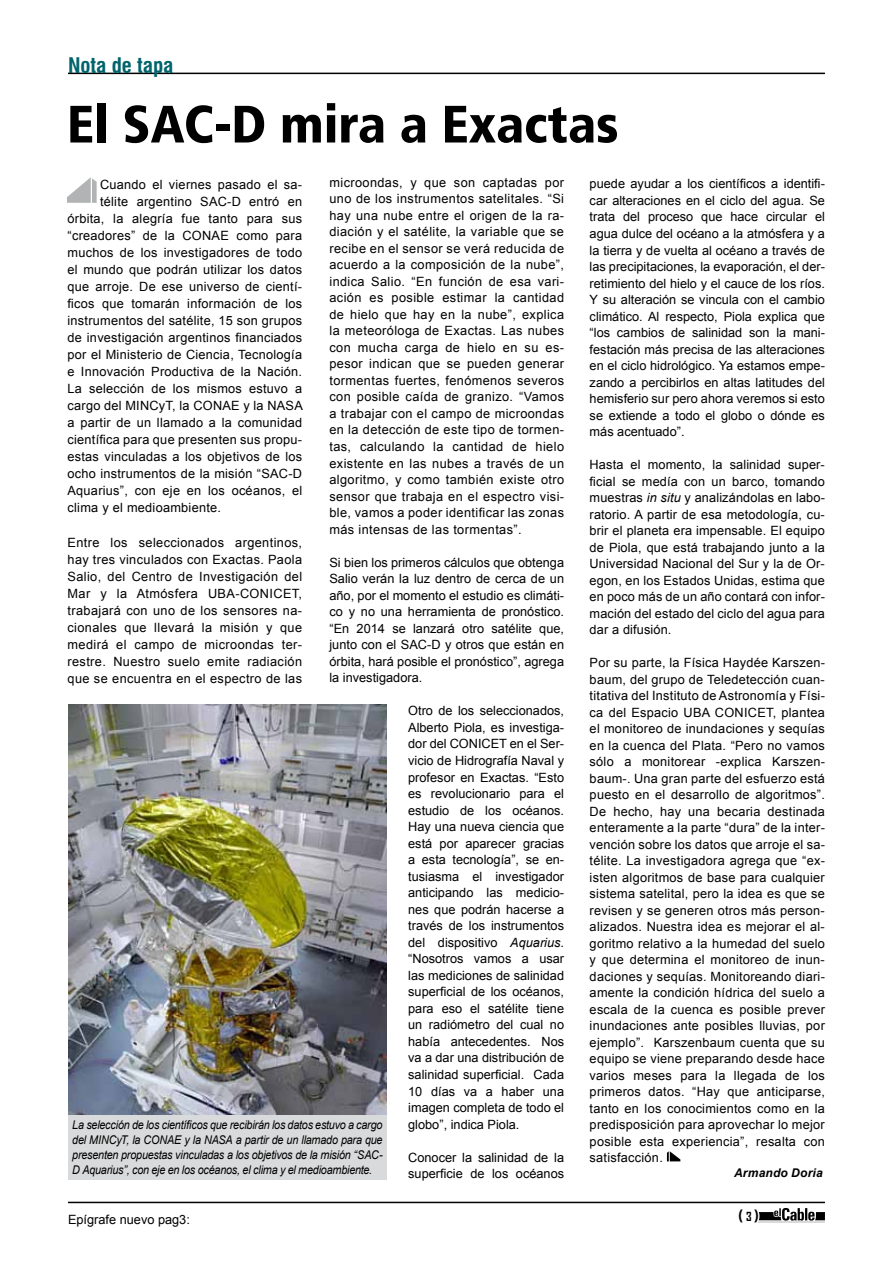
<style>
.page{position:relative;width:893px;height:1263px;background:#fff}
.page>*{position:absolute;margin:0;border:0;box-sizing:border-box;transform-origin:0 0}
.t1{font:900 condensed 52.5px "Frutiger";color:#000}
.t2{font:700 condensed 21px "Swiss 721 BT";color:#00646c}
.t3{font:700 15px "Agency FB";color:#000}
.t4{font:12.75px/16.5px "Arial";letter-spacing:.02em;color:#000;text-align:justify}
.t5{font:12.75px/16.5px "Arial";color:#000}
.t6{font:italic 12px/15px "Arial";letter-spacing:-.02em;color:#000;text-align:justify;scale:.9 1}
.t7{font:italic 700 12px "Arial";letter-spacing:.015em;color:#000}
.s1{font-style:italic}
.s2{font-size:12px}
</style>
<div class="page">
<hr style="left:68px;top:1202px;width:757px;height:1px;background:#000">
<hr style="left:68px;top:73px;width:757px;height:1px;background:#000">
<svg style="left:736px;top:1201px;width:89px;height:22px"></svg>
<svg style="left:67px;top:177px;width:30px;height:26px"></svg>
<img style="left:68px;top:705px;width:319px;height:410px">
<div style="left:68px;top:1115px;width:319px;height:65px;background:#d9dadb"></div>
<svg style="left:667px;top:1151px;width:13px;height:11px"></svg>
<h2 class="t2" style="left:68px;top:52px;width:107px">Nota de tapa</h2>
<h1 class="t1" style="left:67px;top:93px;width:553px">El SAC-D mira a Exactas</h1>
<p class="t4" style="left:590px;top:176px;width:237px">puede ayudar a los científicos a identifi&shy;car alteraciones en el ciclo del agua. Se trata del proceso que hace circular el agua dulce del océano a la atmósfera y a la tierra y de vuelta al océano a través de las precipitaciones, la evaporación, el der&shy;retimiento del hielo y el cauce de los ríos.<br>Y su alteración se vincula con el cambio climático. Al respecto, Piola explica que “los cambios de salinidad son la mani&shy;festación más precisa de las alteraciones en el ciclo hidrológico. Ya estamos empe&shy;zando a percibirlos en altas latitudes del hemisferio sur pero ahora veremos si esto se extiende a todo el globo o dónde es más acentuado”.</p>
<p class="t4" style="left:590px;top:456px;width:237px">Hasta el momento, la salinidad super&shy;ficial se medía con un barco, tomando muestras <span class="s1">in situ</span> y analizándolas en labo&shy;ratorio. A partir de esa metodología, cu&shy;brir el planeta era impensable. El equipo de Piola, que está trabajando junto a la Universidad Nacional del Sur y la de Or&shy;egon, en los Estados Unidas, estima que en poco más de un año contará con infor&shy;mación del estado del ciclo del agua para dar a difusión.</p>
<p class="t4" style="left:590px;top:654px;width:237px">Por su parte, la Física Haydée Karszen&shy;baum, del grupo de Teledetección cuan&shy;titativa del Instituto de Astronomía y Físi&shy;ca del Espacio UBA CONICET, plantea el monitoreo de inundaciones y sequías en la cuenca del Plata. “Pero no vamos sólo a monitorear -explica Karszen&shy;baum-. Una gran parte del esfuerzo está puesto en el desarrollo de algoritmos”.<br>De hecho, hay una becaria destinada enteramente a la parte “dura” de la inter&shy;vención sobre los datos que arroje el sa&shy;télite. La investigadora agrega que “ex&shy;isten algoritmos de base para cualquier sistema satelital, pero la idea es que se revisen y se generen otros más person&shy;alizados. Nuestra idea es mejorar el al&shy;goritmo relativo a la humedad del suelo y que determina el monitoreo de inun&shy;daciones y sequías. Monitoreando diari&shy;amente la condición hídrica del suelo a escala de la cuenca es posible prever inundaciones ante posibles lluvias, por ejemplo”. Karszenbaum cuenta que su equipo se viene preparando desde hace varios meses para la llegada de los primeros datos. “Hay que anticiparse, tanto en los conocimientos como en la predisposición para aprovechar lo mejor posible esta experiencia”, resalta con satisfacción.</p>
<p class="t4" style="left:329px;top:174px;width:236px">microondas, y que son captadas por uno de los instrumentos satelitales. “Si hay una nube entre el origen de la ra&shy;diación y el satélite, la variable que se recibe en el sensor se verá reducida de acuerdo a la composición de la nube”, indica Salio. “En función de esa vari&shy;ación es posible estimar la cantidad de hielo que hay en la nube”, explica la meteoróloga de Exactas. Las nubes con mucha carga de hielo en su es&shy;pesor indican que se pueden generar tormentas fuertes, fenómenos severos con posible caída de granizo. “Vamos a trabajar con el campo de microondas en la detección de este tipo de tormen&shy;tas, calculando la cantidad de hielo existente en las nubes a través de un algoritmo, y como también existe otro sensor que trabaja en el espectro visi&shy;ble, vamos a poder identificar las zonas más intensas de las tormentas”.</p>
<p class="t4" style="left:329px;top:554px;width:236px">Si bien los primeros cálculos que obtenga Salio verán la luz dentro de cerca de un año, por el momento el estudio es climáti&shy;co y no una herramienta de pronóstico. “En 2014 se lanzará otro satélite que, junto con el SAC-D y otros que están en órbita, hará posible el pronóstico”, agrega la investigadora.</p>
<p class="t4" style="left:408px;top:703px;width:157px">Otro de los seleccionados, Alberto Piola, es investiga&shy;dor del CONICET en el Ser&shy;vicio de Hidrografía Naval y profesor en Exactas. “Esto es revolucionario para el estudio de los océanos.<br>Hay una nueva ciencia que está por aparecer gracias a esta tecnología”, se en&shy;tusiasma el investigador anticipando las medicio&shy;nes que podrán hacerse a través de los instrumentos del dispositivo <span class="s1">Aquarius</span>. “Nosotros vamos a usar las mediciones de salinidad superficial de los océanos, para eso el satélite tiene un radiómetro del cual no había antecedentes. Nos va a dar una distribución de salinidad superficial. Cada 10 días va a haber una imagen completa de todo el globo”, indica Piola.</p>
<p class="t5" style="left:408px;top:1149px;width:157px">Conocer la salinidad de la superficie de los océanos</p>
<p class="t4" style="left:100px;top:176px;width:204px">Cuando el viernes pasado el sa-</p>
<p class="t4" style="left:100px;top:193px;width:204px">télite argentino SAC-D entró en</p>
<p class="t4" style="left:68px;top:210px;width:236px">órbita, la alegría fue tanto para sus</p>
<p class="t4" style="left:68px;top:227px;width:236px">“creadores” de la CONAE como para</p>
<p class="t4" style="left:68px;top:244px;width:236px">muchos de los investigadores de todo</p>
<p class="t4" style="left:68px;top:261px;width:236px">el mundo que podrán utilizar los datos</p>
<p class="t4" style="left:68px;top:278px;width:236px">que arroje. De ese universo de cientí-</p>
<p class="t4" style="left:68px;top:295px;width:236px">ficos que tomarán información de los</p>
<p class="t4" style="left:68px;top:312px;width:236px">instrumentos del satélite, 15 son grupos</p>
<p class="t4" style="left:68px;top:329px;width:236px">de investigación argentinos financiados</p>
<p class="t4" style="left:68px;top:346px;width:236px">por el Ministerio de Ciencia, Tecnología</p>
<p class="t4" style="left:68px;top:364px;width:236px">e Innovación Productiva de la Nación.</p>
<p class="t4" style="left:68px;top:381px;width:236px">La selección de los mismos estuvo a</p>
<p class="t4" style="left:68px;top:398px;width:237px">cargo del MINCyT, la CONAE y la NASA</p>
<p class="t4" style="left:68px;top:415px;width:236px">a partir de un llamado a la comunidad</p>
<p class="t4" style="left:68px;top:432px;width:236px">científica para que presenten sus propu-</p>
<p class="t4" style="left:68px;top:449px;width:236px">estas vinculadas a los objetivos de los</p>
<p class="t4" style="left:68px;top:466px;width:236px">ocho instrumentos de la misión “SAC-D</p>
<p class="t4" style="left:68px;top:483px;width:236px">Aquarius”, con eje en los océanos, el</p>
<p class="t4" style="left:68px;top:500px;width:155px">clima y el medioambiente.</p>
<p class="t4" style="left:68px;top:534px;width:236px;line-height:17.1px">Entre los seleccionados argentinos, hay tres vinculados con Exactas. Paola Salio, del Centro de Investigación del Mar y la Atmósfera UBA-CONICET, trabajará con uno de los sensores na&shy;cionales que llevará la misión y que medirá el campo de microondas ter&shy;restre. Nuestro suelo emite radiación que se encuentra en el espectro de las</p>
<p class="t6" style="left:72px;top:1118px;width:346px">La selección de los científicos que recibirán los datos estuvo a cargo del MINCyT, la CONAE y la NASA a partir de un llamado para que presenten propuestas vinculadas a los objetivos de la misión “SAC-D Aquarius”, con eje en los océanos, el clima y el medioambiente.</p>
<p class="t7" style="left:734px;top:1165px;width:90px">Armando Doria</p>
<p class="t5" style="left:68px;top:1211px;width:123px">Epígrafe nuevo pag3:</p>
<p class="t3" style="left:738px;top:1206px;width:22px">( <span class="s2">3</span> )</p>
</div>
